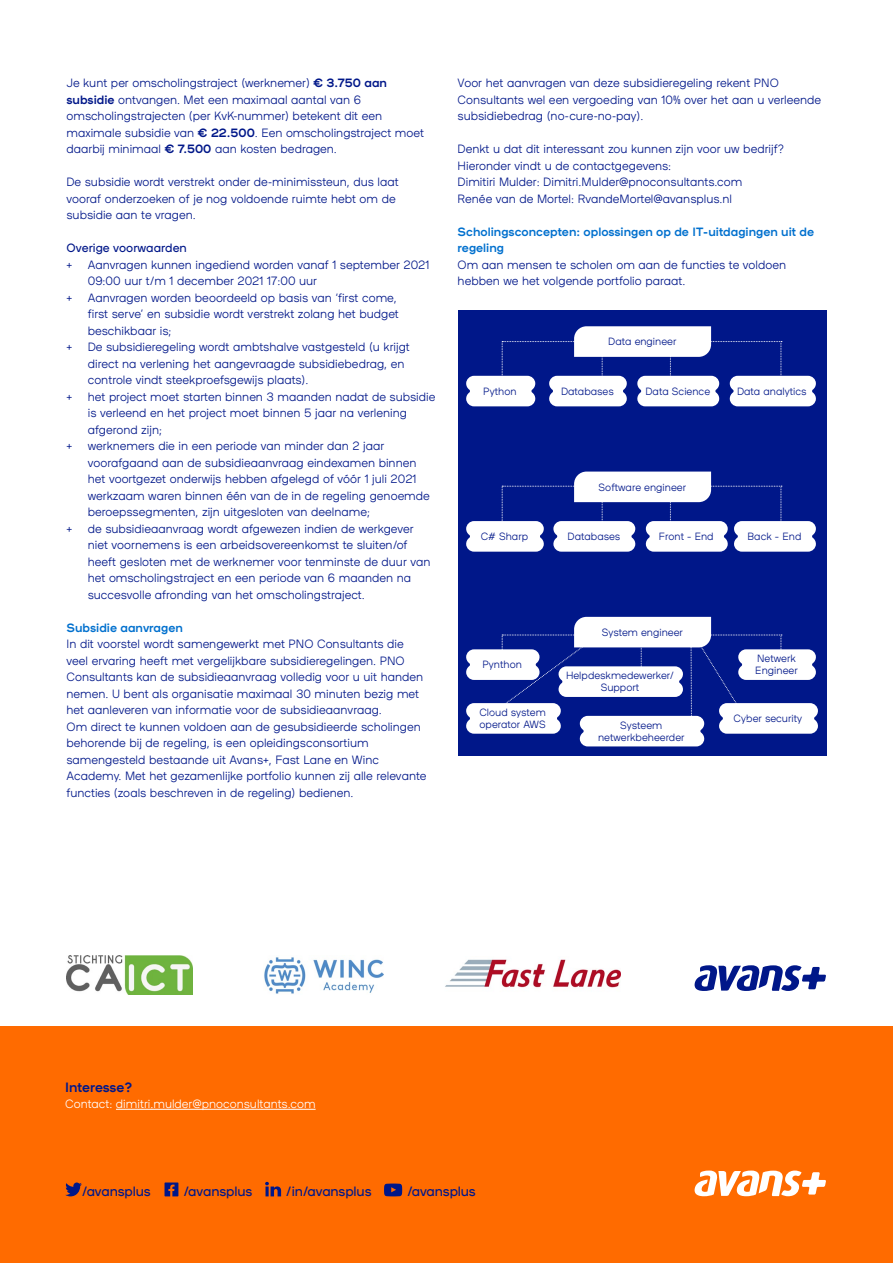
<style>
.page{position:relative;width:893px;height:1263px;background:#fff}
.page>*{position:absolute;margin:0;border:0;box-sizing:border-box;transform-origin:0 0}
.t1{font:13.5px "Plaax 6 Ney 36 Regular";letter-spacing:-.01em;color:#001789}
.t2{font:13.5px "Plaax 6 Ney 46 Bold";letter-spacing:-.005em;color:#001789}
.t3{font:12px/16.5px "Plaax 6 Ney 26 Light";color:#001789}
.t4{font:12px/16.5px "Plaax 6 Ney 46 Bold";color:#0070ce}
.t5{font:12px "Plaax 6 Ney 26 Light";color:#fff}
.t6{font:12px "Plaax 6 Ney 36 Regular";color:#001789}
.t7{font:10.5px/12px "Plaax 6 Ney 26 Light";color:#001789;text-align:center}
.s1{font-family:"Plaax 6 Ney 46 Bold"}
</style>
<div class="page">
<div style="left:0;top:1027px;width:893px;height:236px;background:#ff6b00"></div>
<svg style="left:65px;top:1182px;width:17px;height:14px"></svg>
<svg style="left:165px;top:1182px;width:13px;height:14px"></svg>
<svg style="left:265px;top:1182px;width:16px;height:14px"></svg>
<svg style="left:384px;top:1183px;width:18px;height:13px"></svg>
<svg style="left:695px;top:1170px;width:131px;height:26px"></svg>
<div style="left:458px;top:310px;width:368px;height:445px;background:#001789"></div>
<svg style="left:466px;top:326px;width:350px;height:80px"></svg>
<svg style="left:466px;top:472px;width:350px;height:80px"></svg>
<svg style="left:466px;top:617px;width:352px;height:129px"></svg>
<img style="left:264px;top:957px;width:119px;height:37px">
<img style="left:67px;top:955px;width:126px;height:39px">
<img style="left:445px;top:959px;width:175px;height:29px">
<svg style="left:695px;top:965px;width:131px;height:26px"></svg>
<hr style="left:116px;top:1109px;width:200px;height:1px;background:#fff">
<p class="t3" style="left:67px;top:74px;width:359px">Je kunt per omscholingstraject (werknemer) <span class="s1">€ 3.750 aan subsidie</span> ontvangen. Met een maximaal aantal van 6 omscholingstrajecten (per KvK-nummer) betekent dit een maximale subsidie van <span class="s1">€ 22.500</span>. Een omscholingstraject moet daarbij minimaal <span class="s1">€ 7.500</span> aan kosten bedragen.</p>
<p class="t3" style="left:67px;top:173px;width:334px">De subsidie wordt verstrekt onder de-minimissteun, dus laat vooraf onderzoeken of je nog voldoende ruimte hebt om de subsidie aan te vragen.</p>
<p class="t6" style="left:67px;top:240px;width:122px">Overige voorwaarden</p>
<p class="t3" style="left:67px;top:256px;width:7px">+</p>
<p class="t3" style="left:88px;top:256px;width:343px">Aanvragen kunnen ingediend worden vanaf 1 september 2021<br>09:00 uur t/m 1 december 2021 17:00 uur</p>
<p class="t3" style="left:67px;top:289px;width:7px">+</p>
<p class="t3" style="left:88px;top:289px;width:313px">Aanvragen worden beoordeeld op basis van ‘first come, first serve’ en subsidie wordt verstrekt zolang het budget beschikbaar is;</p>
<p class="t3" style="left:67px;top:338px;width:7px">+</p>
<p class="t3" style="left:88px;top:338px;width:324px">De subsidieregeling wordt ambtshalve vastgesteld (u krijgt direct na verlening het aangevraagde subsidiebedrag, en controle vindt steekproefsgewijs plaats).</p>
<p class="t3" style="left:67px;top:388px;width:7px">+</p>
<p class="t3" style="left:88px;top:388px;width:349px">het project moet starten binnen 3 maanden nadat de subsidie is verleend en het project moet binnen 5 jaar na verlening afgerond zijn;</p>
<p class="t3" style="left:67px;top:437px;width:7px">+</p>
<p class="t3" style="left:88px;top:437px;width:344px">werknemers die in een periode van minder dan 2 jaar voorafgaand aan de subsidieaanvraag eindexamen binnen het voortgezet onderwijs hebben afgelegd of vóór 1 juli 2021 werkzaam waren binnen één van de in de regeling genoemde beroepssegmenten, zijn uitgesloten van deelname;</p>
<p class="t3" style="left:67px;top:520px;width:7px">+</p>
<p class="t3" style="left:88px;top:520px;width:344px">de subsidieaanvraag wordt afgewezen indien de werkgever niet voornemens is een arbeidsovereenkomst te sluiten/of heeft gesloten met de werknemer voor tenminste de duur van het omscholingstraject en een periode van 6 maanden na succesvolle afronding van het omscholingstraject.</p>
<p class="t4" style="left:67px;top:618px;width:118px">Subsidie aanvragen</p>
<p class="t3" style="left:67px;top:635px;width:361px">In dit voorstel wordt samengewerkt met PNO Consultants die veel ervaring heeft met vergelijkbare subsidieregelingen. PNO Consultants kan de subsidieaanvraag volledig voor u uit handen nemen. U bent als organisatie maximaal 30 minuten bezig met het aanleveren van informatie voor de subsidieaanvraag.<br>Om direct te kunnen voldoen aan de gesubsidieerde scholingen behorende bij de regeling, is een opleidingsconsortium samengesteld bestaande uit Avans+, Fast Lane en Winc Academy. Met het gezamenlijke portfolio kunnen zij alle relevante functies (zoals beschreven in de regeling) bedienen.</p>
<p class="t3" style="left:458px;top:74px;width:365px">Voor het aanvragen van deze subsidieregeling rekent PNO<br>Consultants wel een vergoeding van 10% over het aan u verleende subsidiebedrag (no-cure-no-pay).</p>
<p class="t3" style="left:458px;top:140px;width:328px">Denkt u dat dit interessant zou kunnen zijn voor uw bedrijf?<br>Hieronder vindt u de contactgegevens:<br>Dimitiri Mulder: Dimitri.Mulder@pnoconsultants.com<br>Renée van de Mortel: RvandeMortel@avansplus.nl</p>
<p class="t4" style="left:458px;top:222px;width:358px">Scholingsconcepten: oplossingen op de IT-uitdagingen uit de regeling</p>
<p class="t3" style="left:458px;top:256px;width:330px">Om aan mensen te scholen om aan de functies te voldoen hebben we het volgende portfolio paraat.</p>
<p class="t7" style="left:608px;top:335px;width:70px">Data engineer</p>
<p class="t7" style="left:483px;top:385px;width:35px">Python</p>
<p class="t7" style="left:561px;top:385px;width:54px">Databases</p>
<p class="t7" style="left:645px;top:385px;width:66px">Data Science</p>
<p class="t7" style="left:737px;top:385px;width:71px">Data analytics</p>
<p class="t7" style="left:599px;top:480px;width:89px">Software engineer</p>
<p class="t7" style="left:481px;top:530px;width:49px">C# Sharp</p>
<p class="t7" style="left:568px;top:530px;width:54px">Databases</p>
<p class="t7" style="left:659px;top:530px;width:56px">Front – End</p>
<p class="t7" style="left:748px;top:530px;width:55px">Back – End</p>
<p class="t7" style="left:482px;top:658px;width:41px">Pynthon</p>
<p class="t7" style="left:602px;top:626px;width:83px">System engineer</p>
<p class="t7" style="left:566px;top:669px;width:109px">Helpdeskmedewerker/<br>Support</p>
<p class="t7" style="left:755px;top:652px;width:44px;text-align:left">Netwerk<br>Engineer</p>
<p class="t7" style="left:479px;top:706px;width:68px;text-align:left">Cloud system operator AWS</p>
<p class="t7" style="left:733px;top:712px;width:70px">Cyber security</p>
<p class="t7" style="left:598px;top:719px;width:88px">Systeem netwerkbeheerder</p>
<p class="t2" style="left:65px;top:1077px;width:69px">Interesse?</p>
<p class="t5" style="left:65px;top:1096px;width:252px">Contact: dimitri.mulder@pnoconsultants.com</p>
<p class="t1" style="left:82px;top:1183px;width:70px">/avansplus</p>
<p class="t1" style="left:183px;top:1183px;width:70px">/avansplus</p>
<p class="t1" style="left:286px;top:1183px;width:87px">/in/avansplus</p>
<p class="t1" style="left:407px;top:1183px;width:70px">/avansplus</p>
</div>
